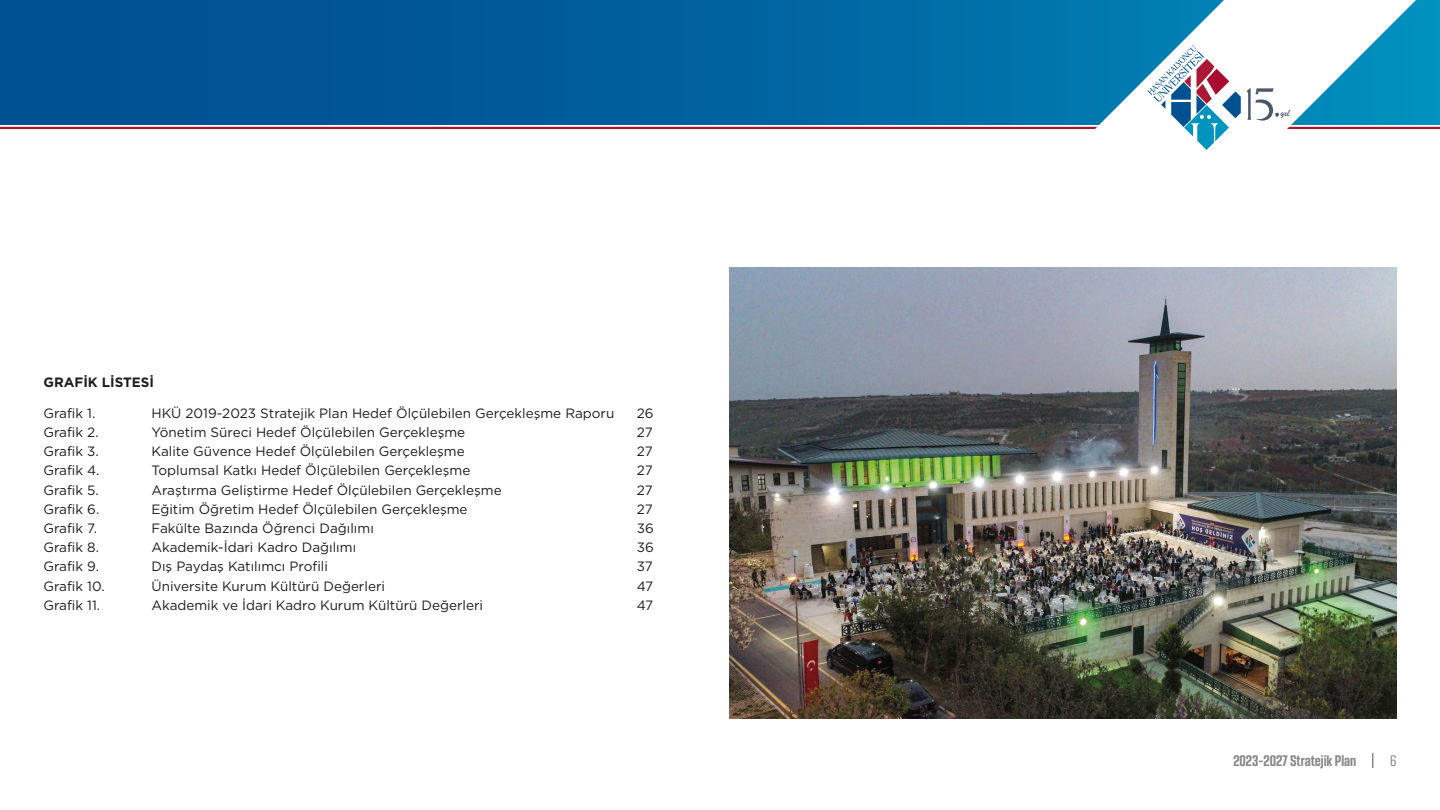
<style>
.page{position:relative;width:1440px;height:810px;background:#fff}
.page>*{position:absolute;margin:0;border:0;box-sizing:border-box;transform-origin:0 0}
.t1{font:700 condensed 15px "Kuunari";color:#878787}
.t2{font:condensed 15px "Kuunari";color:#878787}
.t3{font:13.5px "Gotham";color:#1d1d1b}
.t4{font:700 13.5px "Gotham";color:#1d1d1b}
</style>
<div class="page">
<svg style="left:0;top:0;width:1083px;height:124px;background:#005d9b"></svg>
<hr style="left:0;top:127px;width:1440px;height:2px;background:#ab1832">
<svg style="left:1083px;top:0;width:357px;height:129px"></svg>
<svg style="left:1147px;top:45px;width:143px;height:105px"></svg>
<svg style="left:1372px;top:753px;width:1px;height:15px"></svg>
<img style="left:730px;top:268px;width:666px;height:450px">
<p class="t4" style="left:44px;top:373px;width:112px">GRAFİK LİSTESİ</p>
<p class="t3" style="left:44px;top:404px;width:53px">Grafik 1.</p>
<p class="t3" style="left:152px;top:404px;width:464px">HKÜ 2019-2023 Stratejik Plan Hedef Ölçülebilen Gerçekleşme Raporu</p>
<p class="t3" style="left:44px;top:424px;width:57px">Grafik 2.</p>
<p class="t3" style="left:152px;top:424px;width:315px">Yönetim Süreci Hedef Ölçülebilen Gerçekleşme</p>
<p class="t3" style="left:44px;top:443px;width:57px">Grafik 3.</p>
<p class="t3" style="left:152px;top:443px;width:315px">Kalite Güvence Hedef Ölçülebilen Gerçekleşme</p>
<p class="t3" style="left:44px;top:462px;width:58px">Grafik 4.</p>
<p class="t3" style="left:152px;top:462px;width:320px">Toplumsal Katkı Hedef Ölçülebilen Gerçekleşme</p>
<p class="t3" style="left:44px;top:481px;width:57px">Grafik 5.</p>
<p class="t3" style="left:152px;top:481px;width:352px">Araştırma Geliştirme Hedef Ölçülebilen Gerçekleşme</p>
<p class="t3" style="left:44px;top:500px;width:57px">Grafik 6.</p>
<p class="t3" style="left:152px;top:500px;width:318px">Eğitim Öğretim Hedef Ölçülebilen Gerçekleşme</p>
<p class="t3" style="left:44px;top:520px;width:55px">Grafik 7.</p>
<p class="t3" style="left:152px;top:520px;width:224px">Fakülte Bazında Öğrenci Dağılımı</p>
<p class="t3" style="left:44px;top:539px;width:57px">Grafik 8.</p>
<p class="t3" style="left:152px;top:539px;width:206px">Akademik-İdari Kadro Dağılımı</p>
<p class="t3" style="left:44px;top:558px;width:57px">Grafik 9.</p>
<p class="t3" style="left:152px;top:558px;width:178px">Dış Paydaş Katılımcı Profili</p>
<p class="t3" style="left:44px;top:577px;width:63px">Grafik 10.</p>
<p class="t3" style="left:152px;top:577px;width:235px">Üniversite Kurum Kültürü Değerleri</p>
<p class="t3" style="left:44px;top:596px;width:58px">Grafik 11.</p>
<p class="t3" style="left:152px;top:596px;width:333px">Akademik ve İdari Kadro Kurum Kültürü Değerleri</p>
<p class="t3" style="left:637px;top:404px;width:18px">26</p>
<p class="t3" style="left:637px;top:424px;width:17px">27</p>
<p class="t3" style="left:637px;top:443px;width:17px">27</p>
<p class="t3" style="left:637px;top:462px;width:17px">27</p>
<p class="t3" style="left:637px;top:481px;width:17px">27</p>
<p class="t3" style="left:637px;top:500px;width:17px">27</p>
<p class="t3" style="left:637px;top:520px;width:19px">36</p>
<p class="t3" style="left:637px;top:539px;width:19px">36</p>
<p class="t3" style="left:637px;top:558px;width:17px">37</p>
<p class="t3" style="left:637px;top:577px;width:18px">47</p>
<p class="t3" style="left:637px;top:596px;width:18px">47</p>
<p class="t1" style="left:1233px;top:753px;width:124px">2023-2027 Stratejik Plan</p>
<p class="t2" style="left:1390px;top:753px;width:8px">6</p>
</div>
